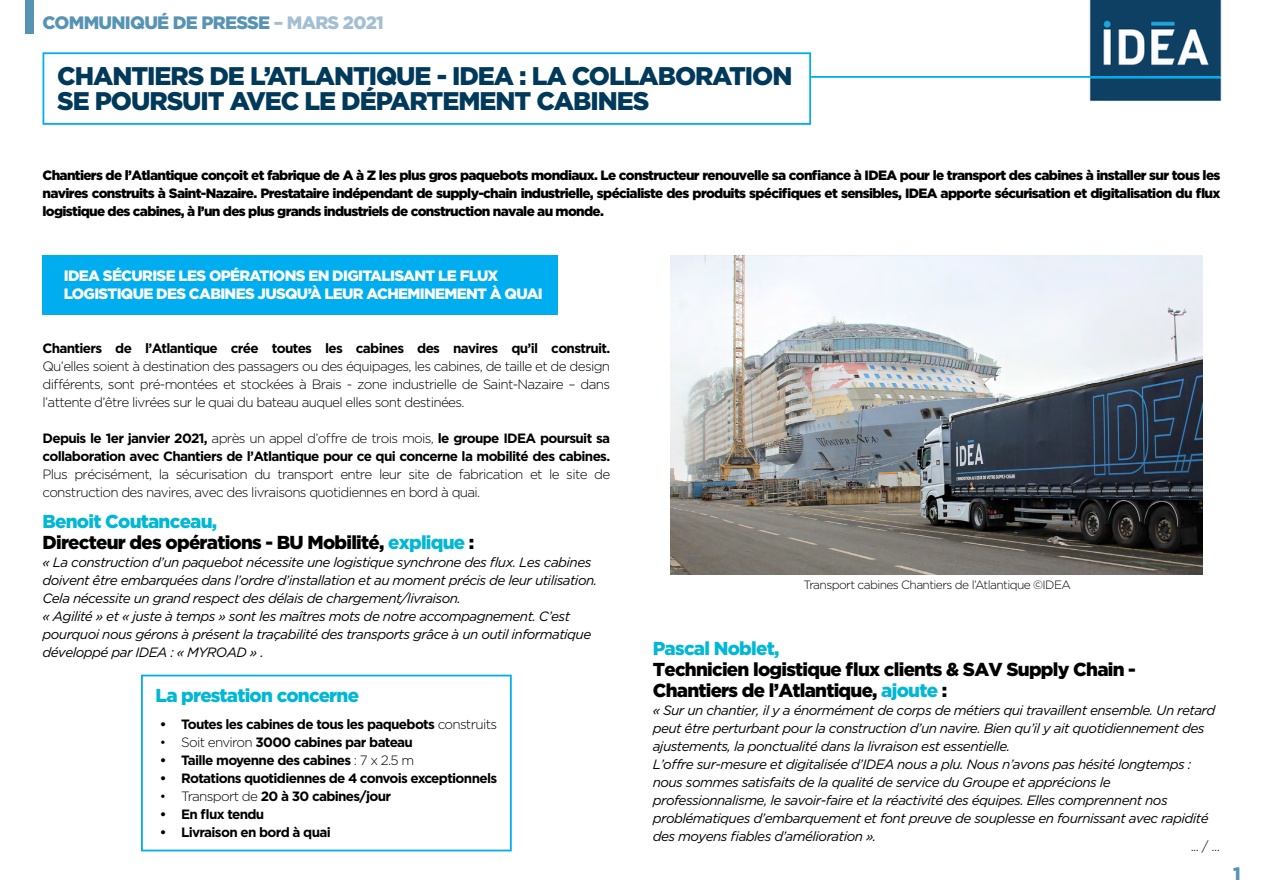
<style>
.page{position:relative;width:1263px;height:893px;background:#fff}
.page>*{position:absolute;margin:0;border:0;box-sizing:border-box;transform-origin:0 0}
.t1{font:900 25.5px/25.5px "Gotham";letter-spacing:-.04em;color:#00395a}
.t2{font:900 18.75px/21px "Gotham";letter-spacing:-.04em;color:#000}
.t3{font:900 18.75px "Gotham";letter-spacing:-.04em;color:#00b8d6}
.t4{font:900 18px "Gotham";letter-spacing:-.04em;color:#5794b3}
.t5{font:900 15px/18.8px "Gotham";letter-spacing:-.045em;color:#fff}
.t6{font:italic 13.5px/18px "Gotham";letter-spacing:-.04em;color:#000}
.t7{font:700 13.5px/18px "Gotham";letter-spacing:-.05em;color:#000}
.t8{font:900 13.5px/18px "Gotham";letter-spacing:-.05em;color:#000;text-align:justify}
.t9{font:300 13.5px/18px "Gotham";letter-spacing:-.05em;color:#000;text-align:justify}
.t10{font:300 12px "Gotham";letter-spacing:-.05em;color:#000}
.s1{color:#a3bfd2}
.s2{font-weight:300}
.s3{color:#00b8d6}
</style>
<div class="page">
<div style="left:43px;top:52px;width:768px;height:73px;border:2px solid #00aeef"></div>
<div style="left:26px;top:0;width:8px;height:34px;background:#5794b3"></div>
<div style="left:43px;top:255px;width:515px;height:59px;background:#00aeef"></div>
<img style="left:1089px;top:0;width:133px;height:101px">
<hr style="left:811px;top:76px;width:409px;height:2px;background:#00aeef">
<div style="left:141px;top:675px;width:371px;height:176px;border:2px solid #00aeef"></div>
<img style="left:671px;top:255px;width:531px;height:319px">
<h3 class="t4" style="left:43px;top:10px;width:343px">COMMUNIQUÉ DE PRESSE <span class="s1">– MARS 2021</span></h3>
<h1 class="t1" style="left:57px;top:63px;width:737px">CHANTIERS DE L’ATLANTIQUE - IDEA : LA COLLABORATION<br>SE POURSUIT AVEC LE DÉPARTEMENT CABINES</h1>
<p class="t8" style="left:43px;top:166px;width:1179px">Chantiers de l’Atlantique conçoit et fabrique de A à Z les plus gros paquebots mondiaux. Le constructeur renouvelle sa confiance à IDEA pour le transport des cabines à installer sur tous les navires construits à Saint-Nazaire. Prestataire indépendant de supply-chain industrielle, spécialiste des produits spécifiques et sensibles, IDEA apporte sécurisation et digitalisation du flux logistique des cabines, à l’un des plus grands industriels de construction navale au monde.</p>
<p class="t5" style="left:64px;top:266px;width:481px">IDEA SÉCURISE LES OPÉRATIONS EN DIGITALISANT LE FLUX<br>LOGISTIQUE DES CABINES JUSQU’À LEUR ACHEMINEMENT À QUAI</p>
<p class="t7" style="left:43px;top:339px;width:569px">Chantiers de l’Atlantique crée toutes les cabines des navires qu’il construit.</p>
<p class="t9" style="left:43px;top:357px;width:569px">Qu’elles soient à destination des passagers ou des équipages, les cabines, de taille et de design différents, sont pré-montées et stockées à Brais - zone industrielle de Saint-Nazaire – dans l’attente d’être livrées sur le quai du bateau auquel elles sont destinées.</p>
<p class="t7" style="left:43px;top:429px;width:569px">Depuis le 1er janvier 2021, <span class="s2">après un appel d’offre de trois mois,</span> le groupe IDEA poursuit sa collaboration avec Chantiers de l’Atlantique pour ce qui concerne la mobilité des cabines.</p>
<p class="t9" style="left:43px;top:465px;width:569px">Plus précisément, la sécurisation du transport entre leur site de fabrication et le site de construction des navires, avec des livraisons quotidiennes en bord à quai.</p>
<h2 class="t2" style="left:43px;top:510px;width:433px"><span class="s3">Benoit Coutanceau,<br></span>Directeur des opérations - BU Mobilité, <span class="s3">explique</span> :</h2>
<p class="t6" style="left:43px;top:553px;width:556px">« La construction d’un paquebot nécessite une logistique synchrone des flux. Les cabines doivent être embarquées dans l’ordre d’installation et au moment précis de leur utilisation.<br>Cela nécessite un grand respect des délais de chargement/livraison.<br>« Agilité » et « juste à temps » sont les maîtres mots de notre accompagnement. C’est pourquoi nous gérons à présent la traçabilité des transports grâce à un outil informatique développé par IDEA : « MYROAD » .</p>
<h2 class="t3" style="left:156px;top:683px;width:205px">La prestation concerne</h2>
<p class="t7" style="left:160px;top:715px;width:339px">• Toutes les cabines de tous les paquebots <span class="s2">construits</span></p>
<p class="t7" style="left:160px;top:733px;width:255px"><span class="s2">• Soit environ</span> 3000 cabines par bateau</p>
<p class="t7" style="left:160px;top:751px;width:256px">• Taille moyenne des cabines <span class="s2">: 7 x 2.5 m</span></p>
<p class="t7" style="left:160px;top:769px;width:339px">• Rotations quotidiennes de 4 convois exceptionnels</p>
<p class="t7" style="left:160px;top:787px;width:233px"><span class="s2">• Transport de</span> 20 à 30 cabines/jour</p>
<p class="t7" style="left:160px;top:805px;width:106px">• En flux tendu</p>
<p class="t7" style="left:160px;top:823px;width:172px">• Livraison en bord à quai</p>
<p class="t10" style="left:803px;top:577px;width:269px">Transport cabines Chantiers de l’Atlantique ©IDEA</p>
<h2 class="t3" style="left:653px;top:636px;width:128px">Pascal Noblet,</h2>
<h2 class="t2" style="left:653px;top:659px;width:485px">Technicien logistique flux clients &amp; SAV Supply Chain -<br>Chantiers de l’Atlantique, <span class="s3">ajoute</span> :</h2>
<p class="t6" style="left:653px;top:701px;width:564px">« Sur un chantier, il y a énormément de corps de métiers qui travaillent ensemble. Un retard peut être perturbant pour la construction d’un navire. Bien qu’il y ait quotidiennement des ajustements, la ponctualité dans la livraison est essentielle.<br>L’offre sur-mesure et digitalisée d’IDEA nous a plu. Nous n’avons pas hésité longtemps : nous sommes satisfaits de la qualité de service du Groupe et apprécions le professionnalisme, le savoir-faire et la réactivité des équipes. Elles comprennent nos problématiques d’embarquement et font preuve de souplesse en fournissant avec rapidité des moyens fiables d’amélioration ».</p>
<p class="t9" style="left:1191px;top:837px;width:31px">... / ...</p>
<h3 class="t4" style="left:1233px;top:861px;width:9px">1</h3>
</div>
